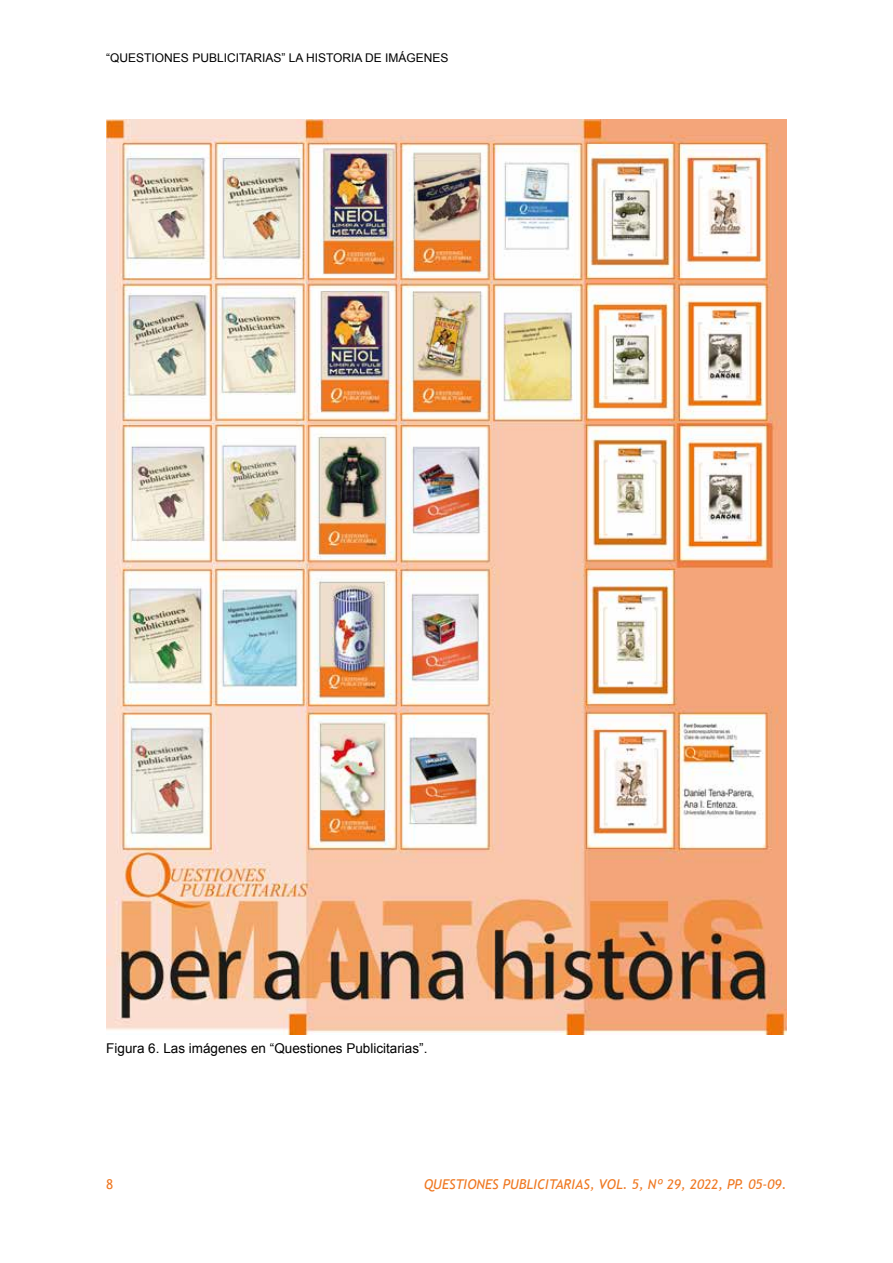
<style>
.page{position:relative;width:893px;height:1263px;background:#fff}
.page>*{position:absolute;margin:0;border:0;box-sizing:border-box;transform-origin:0 0}
.t1{font:italic 13.5px "Trebuchet MS";color:#ef7923}
.t2{font:13.5px "Arial";color:#000}
.t3{font:13.5px "Trebuchet MS";color:#ef7923}
.t4{font:12px "Arial";color:#000}
</style>
<div class="page">
<img style="left:106px;top:119px;width:681px;height:916px">
<p class="t4" style="left:106px;top:50px;width:344px">“QUESTIONES PUBLICITARIAS” LA HISTORIA DE IMÁGENES</p>
<p class="t2" style="left:106px;top:1040px;width:323px">Figura 6. Las imágenes en “Questiones Publicitarias”.</p>
<p class="t3" style="left:106px;top:1176px;width:9px">8</p>
<p class="t1" style="left:424px;top:1176px;width:364px">QUESTIONES PUBLICITARIAS, VOL. 5, Nº 29, 2022, PP. 05-09.</p>
</div>
